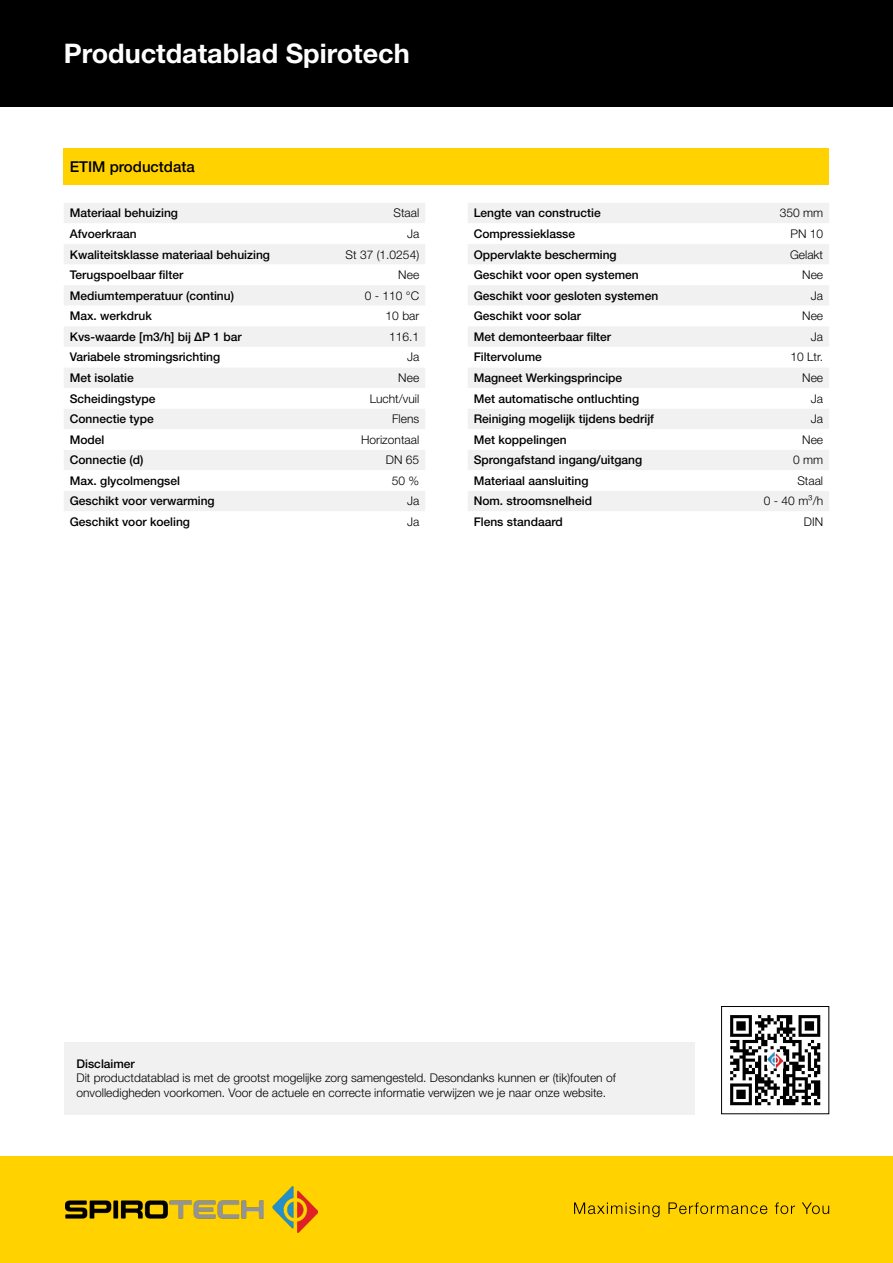
<style>
.page{position:relative;width:893px;height:1263px;background:#fff}
.page>*{position:absolute;margin:0;border:0;box-sizing:border-box;transform-origin:0 0}
.t1{font:700 27px "Helvetica Neue LT Pro";color:#fff}
.t2{font:500 15px "Helvetica Neue LT Pro";color:#000}
.t3{font:500 12px "Helvetica Neue LT Pro";color:#000}
.t4{font:300 12px/14.4px "Helvetica Neue LT Pro";color:#000}
</style>
<div class="page">
<div style="left:0;top:0;width:893px;height:106px;background:#000"></div>
<div style="left:0;top:1157px;width:893px;height:106px;background:#ffd200"></div>
<svg style="left:574px;top:1202px;width:255px;height:15px"></svg>
<img style="left:65px;top:1187px;width:252px;height:46px">
<div style="left:721px;top:1006px;width:108px;height:108px;background:#fff;border:1px solid #000"></div>
<div style="left:727px;top:1012px;width:96px;height:96px;background:linear-gradient(to right,#fff,#fff)"></div>
<svg style="left:730px;top:1015px;width:90px;height:90px"></svg>
<div style="left:767px;top:1052px;width:16px;height:16px;border:1px solid #fff"></div>
<img style="left:767px;top:1053px;width:16px;height:15px">
<div style="left:64px;top:1042px;width:630px;height:72px;background:#f1f1f2"></div>
<div style="left:64px;top:203px;width:361px;height:20px;background:#f1f1f2"></div>
<svg style="left:64px;top:244px;width:361px;height:267px;fill:#f1f1f2"></svg>
<div style="left:468px;top:203px;width:361px;height:20px;background:#f1f1f2"></div>
<svg style="left:468px;top:244px;width:361px;height:267px;fill:#f1f1f2"></svg>
<div style="left:64px;top:149px;width:765px;height:36px;background:#ffd200"></div>
<h1 class="t1" style="left:64px;top:36px;width:348px">Productdatablad Spirotech</h1>
<p class="t2" style="left:70px;top:158px;width:127px">ETIM productdata</p>
<p class="t3" style="left:70px;top:206px;width:110px">Materiaal behuizing</p>
<p class="t4" style="left:393px;top:206px;width:27px">Staal</p>
<p class="t3" style="left:70px;top:226px;width:68px">Afvoerkraan</p>
<p class="t4" style="left:407px;top:226px;width:14px">Ja</p>
<p class="t3" style="left:70px;top:247px;width:202px">Kwaliteitsklasse materiaal behuizing</p>
<p class="t4" style="left:346px;top:247px;width:75px">St 37 (1.0254)</p>
<p class="t3" style="left:70px;top:268px;width:115px">Terugspoelbaar filter</p>
<p class="t4" style="left:398px;top:267px;width:22px">Nee</p>
<p class="t3" style="left:70px;top:288px;width:166px">Mediumtemperatuur (continu)</p>
<p class="t4" style="left:365px;top:288px;width:56px">0 - 110 °C</p>
<p class="t3" style="left:70px;top:309px;width:84px">Max. werkdruk</p>
<p class="t4" style="left:386px;top:309px;width:35px">10 bar</p>
<p class="t3" style="left:70px;top:329px;width:173px">Kvs-waarde [m3/h] bij ΔP 1 bar</p>
<p class="t4" style="left:389px;top:329px;width:32px">116.1</p>
<p class="t3" style="left:70px;top:350px;width:152px">Variabele stromingsrichting</p>
<p class="t4" style="left:407px;top:350px;width:14px">Ja</p>
<p class="t3" style="left:70px;top:370px;width:66px">Met isolatie</p>
<p class="t4" style="left:398px;top:370px;width:22px">Nee</p>
<p class="t3" style="left:70px;top:391px;width:87px">Scheidingstype</p>
<p class="t4" style="left:370px;top:391px;width:51px">Lucht/vuil</p>
<p class="t3" style="left:70px;top:412px;width:86px">Connectie type</p>
<p class="t4" style="left:392px;top:411px;width:29px">Flens</p>
<p class="t3" style="left:70px;top:432px;width:36px">Model</p>
<p class="t4" style="left:361px;top:432px;width:60px">Horizontaal</p>
<p class="t3" style="left:70px;top:453px;width:75px">Connectie (d)</p>
<p class="t4" style="left:386px;top:452px;width:35px">DN 65</p>
<p class="t3" style="left:70px;top:473px;width:112px">Max. glycolmengsel</p>
<p class="t4" style="left:392px;top:473px;width:29px">50 %</p>
<p class="t3" style="left:70px;top:494px;width:146px">Geschikt voor verwarming</p>
<p class="t4" style="left:407px;top:494px;width:14px">Ja</p>
<p class="t3" style="left:70px;top:514px;width:122px">Geschikt voor koeling</p>
<p class="t4" style="left:407px;top:514px;width:14px">Ja</p>
<p class="t3" style="left:474px;top:206px;width:128px">Lengte van constructie</p>
<p class="t4" style="left:780px;top:206px;width:45px">350 mm</p>
<p class="t3" style="left:474px;top:226px;width:103px">Compressieklasse</p>
<p class="t4" style="left:790px;top:226px;width:34px">PN 10</p>
<p class="t3" style="left:474px;top:247px;width:144px">Oppervlakte bescherming</p>
<p class="t4" style="left:790px;top:247px;width:35px">Gelakt</p>
<p class="t3" style="left:474px;top:268px;width:166px">Geschikt voor open systemen</p>
<p class="t4" style="left:802px;top:267px;width:22px">Nee</p>
<p class="t3" style="left:474px;top:288px;width:186px">Geschikt voor gesloten systemen</p>
<p class="t4" style="left:811px;top:288px;width:14px">Ja</p>
<p class="t3" style="left:474px;top:309px;width:109px">Geschikt voor solar</p>
<p class="t4" style="left:802px;top:309px;width:22px">Nee</p>
<p class="t3" style="left:474px;top:329px;width:139px">Met demonteerbaar filter</p>
<p class="t4" style="left:811px;top:329px;width:14px">Ja</p>
<p class="t3" style="left:474px;top:350px;width:70px">Filtervolume</p>
<p class="t4" style="left:790px;top:350px;width:34px">10 Ltr.</p>
<p class="t3" style="left:474px;top:370px;width:150px">Magneet Werkingsprincipe</p>
<p class="t4" style="left:802px;top:370px;width:22px">Nee</p>
<p class="t3" style="left:474px;top:391px;width:167px">Met automatische ontluchting</p>
<p class="t4" style="left:811px;top:391px;width:14px">Ja</p>
<p class="t3" style="left:474px;top:412px;width:182px">Reiniging mogelijk tijdens bedrijf</p>
<p class="t4" style="left:811px;top:411px;width:14px">Ja</p>
<p class="t3" style="left:474px;top:432px;width:94px">Met koppelingen</p>
<p class="t4" style="left:802px;top:432px;width:22px">Nee</p>
<p class="t3" style="left:474px;top:453px;width:170px">Sprongafstand ingang/uitgang</p>
<p class="t4" style="left:793px;top:452px;width:31px">0 mm</p>
<p class="t3" style="left:474px;top:473px;width:116px">Materiaal aansluiting</p>
<p class="t4" style="left:797px;top:473px;width:27px">Staal</p>
<p class="t3" style="left:474px;top:494px;width:120px">Nom. stroomsnelheid</p>
<p class="t4" style="left:764px;top:494px;width:61px">0 - 40 m³/h</p>
<p class="t3" style="left:474px;top:514px;width:90px">Flens standaard</p>
<p class="t4" style="left:804px;top:514px;width:21px">DIN</p>
<p class="t3" style="left:77px;top:1056px;width:60px">Disclaimer</p>
<p class="t4" style="left:77px;top:1071px;width:541px">Dit productdatablad is met de grootst mogelijke zorg samengesteld. Desondanks kunnen er (tik)fouten of onvolledigheden voorkomen. Voor de actuele en correcte informatie verwijzen we je naar onze website.</p>
</div>
